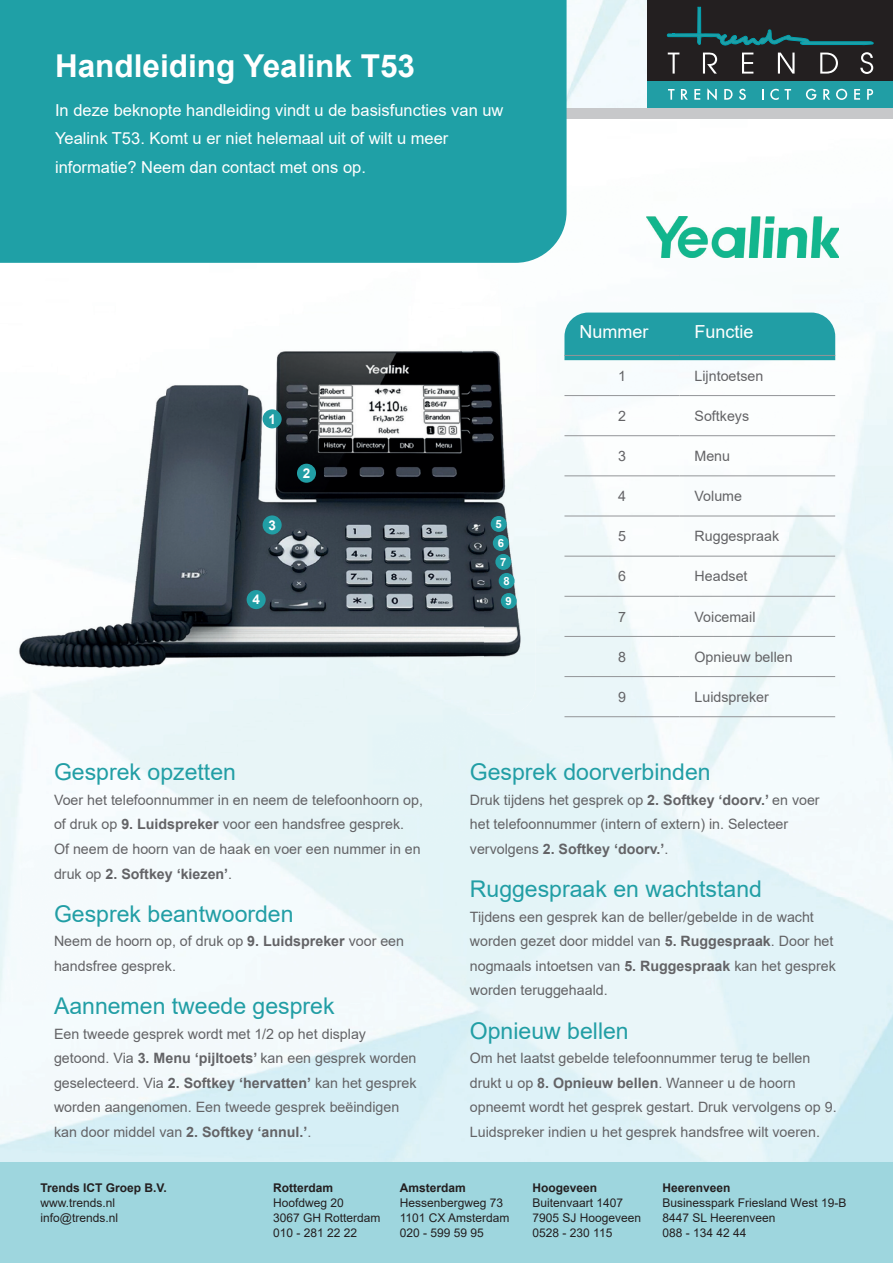
<style>
.page{position:relative;width:893px;height:1263px;background:#fff}
.page>*{position:absolute;margin:0;border:0;box-sizing:border-box;transform-origin:0 0}
.t1{font:700 31.5px "Arial";color:#fff}
.t2{font:23.1px "Arial";color:#219ea5}
.t3{font:18px "Arial";color:#fff}
.t4{font:16.5px/28.5px "Arial";color:#fff}
.t5{font:14.25px/24.6px "Arial";color:#636366}
.t6{font:700 13.5px "Arial";color:#fff}
.t7{font:12px/15px "Arial";color:#231f20}
.t8{font:700 12px "Arial";color:#231f20}
.t9{font:700 11.25px "Arial";color:#fff}
.s1{font-weight:700}
</style>
<div class="page">
<img style="left:564px;top:312px;width:119px;height:116px">
<img style="left:9px;top:350px;width:527px;height:364px">
<div style="left:564px;top:313px;width:271px;height:47px;background:#219ea5"></div>
<hr style="left:564px;top:355px;width:116px;height:1px;background:#939598">
<hr style="left:680px;top:355px;width:155px;height:1px;background:#939598">
<hr style="left:564px;top:395px;width:116px;height:1px;background:#939598">
<hr style="left:680px;top:395px;width:155px;height:1px;background:#939598">
<hr style="left:564px;top:435px;width:116px;height:1px;background:#939598">
<hr style="left:680px;top:435px;width:155px;height:1px;background:#939598">
<hr style="left:564px;top:476px;width:116px;height:1px;background:#939598">
<hr style="left:680px;top:476px;width:155px;height:1px;background:#939598">
<hr style="left:564px;top:516px;width:116px;height:1px;background:#939598">
<hr style="left:680px;top:516px;width:155px;height:1px;background:#939598">
<hr style="left:564px;top:556px;width:116px;height:1px;background:#939598">
<hr style="left:680px;top:556px;width:155px;height:1px;background:#939598">
<hr style="left:564px;top:596px;width:116px;height:1px;background:#939598">
<hr style="left:680px;top:596px;width:155px;height:1px;background:#939598">
<hr style="left:564px;top:636px;width:116px;height:1px;background:#939598">
<hr style="left:680px;top:636px;width:155px;height:1px;background:#939598">
<hr style="left:564px;top:676px;width:116px;height:1px;background:#939598">
<hr style="left:680px;top:676px;width:155px;height:1px;background:#939598">
<hr style="left:564px;top:716px;width:116px;height:1px;background:#939598">
<hr style="left:680px;top:716px;width:155px;height:1px;background:#939598">
<img style="left:567px;top:0;width:80px;height:108px">
<div style="left:0;top:108px;width:893px;height:10px;background:#c7c8ca"></div>
<div style="left:647px;top:81px;width:246px;height:27px;background:#219ea5"></div>
<div style="left:0;top:0;width:567px;height:263px;background:#1fa0a6"></div>
<div style="left:647px;top:0;width:246px;height:81px;background:#231f20"></div>
<svg style="left:666px;top:6px;width:207px;height:68px"></svg>
<svg style="left:668px;top:89px;width:6px;height:11px"></svg>
<svg style="left:681px;top:89px;width:7px;height:11px"></svg>
<svg style="left:694px;top:89px;width:6px;height:11px"></svg>
<svg style="left:707px;top:88px;width:10px;height:12px"></svg>
<svg style="left:724px;top:89px;width:9px;height:11px"></svg>
<svg style="left:739px;top:89px;width:7px;height:11px"></svg>
<svg style="left:770px;top:89px;width:21px;height:11px"></svg>
<svg style="left:806px;top:89px;width:10px;height:11px"></svg>
<svg style="left:823px;top:89px;width:7px;height:11px"></svg>
<svg style="left:836px;top:89px;width:11px;height:11px"></svg>
<svg style="left:854px;top:89px;width:6px;height:11px"></svg>
<svg style="left:867px;top:89px;width:6px;height:11px"></svg>
<div style="left:263px;top:409px;width:19px;height:19px;background:#219ea5;border-radius:50%"></div>
<div style="left:297px;top:464px;width:19px;height:19px;background:#219ea5;border-radius:50%"></div>
<div style="left:263px;top:515px;width:19px;height:19px;background:#219ea5;border-radius:50%"></div>
<div style="left:247px;top:590px;width:19px;height:19px;background:#219ea5;border-radius:50%"></div>
<div style="left:491px;top:516px;width:16px;height:16px;background:#219ea5;border-radius:50%"></div>
<div style="left:493px;top:535px;width:16px;height:16px;background:#219ea5;border-radius:50%"></div>
<div style="left:495px;top:554px;width:16px;height:16px;background:#219ea5;border-radius:50%"></div>
<div style="left:499px;top:573px;width:16px;height:16px;background:#219ea5;border-radius:50%"></div>
<div style="left:501px;top:593px;width:16px;height:16px;background:#219ea5;border-radius:50%"></div>
<div style="left:0;top:1162px;width:893px;height:101px;background:#9ed6de"></div>
<img style="left:646px;top:217px;width:193px;height:41px">
<h1 class="t1" style="left:55px;top:44px;width:362px">Handleiding Yealink T53</h1>
<p class="t4" style="left:55px;top:96px;width:450px">In deze beknopte handleiding vindt u de basisfuncties van uw<br>Yealink T53. Komt u er niet helemaal uit of wilt u meer informatie? Neem dan contact met ons op.</p>
<p class="t6" style="left:268px;top:409px;width:9px">1</p>
<p class="t6" style="left:268px;top:515px;width:9px">3</p>
<p class="t6" style="left:252px;top:590px;width:9px">4</p>
<p class="t6" style="left:303px;top:464px;width:9px">2</p>
<p class="t9" style="left:496px;top:516px;width:8px">5</p>
<p class="t9" style="left:498px;top:535px;width:8px">6</p>
<p class="t9" style="left:500px;top:554px;width:8px">7</p>
<p class="t9" style="left:503px;top:573px;width:8px">8</p>
<p class="t9" style="left:506px;top:593px;width:8px">9</p>
<p class="t3" style="left:579px;top:319px;width:70px">Nummer</p>
<p class="t3" style="left:694px;top:319px;width:61px">Functie</p>
<p class="t5" style="left:618px;top:363px;width:9px">1</p>
<p class="t5" style="left:694px;top:363px;width:70px">Lijntoetsen</p>
<p class="t5" style="left:618px;top:403px;width:9px">2</p>
<p class="t5" style="left:694px;top:403px;width:56px">Softkeys</p>
<p class="t5" style="left:618px;top:444px;width:9px">3</p>
<p class="t5" style="left:694px;top:444px;width:37px">Menu</p>
<p class="t5" style="left:618px;top:484px;width:9px">4</p>
<p class="t5" style="left:694px;top:484px;width:49px">Volume</p>
<p class="t5" style="left:618px;top:524px;width:9px">5</p>
<p class="t5" style="left:694px;top:524px;width:86px">Ruggespraak</p>
<p class="t5" style="left:618px;top:564px;width:9px">6</p>
<p class="t5" style="left:694px;top:564px;width:55px">Headset</p>
<p class="t5" style="left:618px;top:604px;width:9px">7</p>
<p class="t5" style="left:694px;top:604px;width:62px">Voicemail</p>
<p class="t5" style="left:618px;top:644px;width:9px">8</p>
<p class="t5" style="left:694px;top:644px;width:100px">Opnieuw bellen</p>
<p class="t5" style="left:618px;top:684px;width:9px">9</p>
<p class="t5" style="left:694px;top:684px;width:76px">Luidspreker</p>
<h2 class="t2" style="left:54px;top:756px;width:183px">Gesprek opzetten</h2>
<p class="t5" style="left:54px;top:787px;width:371px">Voer het telefoonnummer in en neem de telefoonhoorn op, of druk op <span class="s1">9. Luidspreker</span> voor een handsfree gesprek.<br>Of neem de hoorn van de haak en voer een nummer in en druk op <span class="s1">2. Softkey ‘kiezen’</span>.</p>
<h2 class="t2" style="left:54px;top:897px;width:241px">Gesprek beantwoorden</h2>
<p class="t5" style="left:54px;top:929px;width:352px">Neem de hoorn op, of druk op <span class="s1">9. Luidspreker</span> voor een handsfree gesprek.</p>
<h2 class="t2" style="left:54px;top:990px;width:282px">Aannemen tweede gesprek</h2>
<p class="t5" style="left:54px;top:1021px;width:364px">Een tweede gesprek wordt met 1/2 op het display getoond. Via <span class="s1">3. Menu ‘pijltoets’</span> kan een gesprek worden geselecteerd. Via <span class="s1">2. Softkey ‘hervatten’</span> kan het gesprek worden aangenomen. Een tweede gesprek beëindigen kan door middel van <span class="s1">2. Softkey ‘annul.’</span>.</p>
<h2 class="t2" style="left:470px;top:756px;width:242px">Gesprek doorverbinden</h2>
<p class="t5" style="left:470px;top:787px;width:351px">Druk tijdens het gesprek op <span class="s1">2. Softkey ‘doorv.’</span> en voer het telefoonnummer (intern of extern) in. Selecteer vervolgens <span class="s1">2. Softkey ‘doorv.’</span>.</p>
<h2 class="t2" style="left:470px;top:873px;width:294px">Ruggespraak en wachtstand</h2>
<p class="t5" style="left:470px;top:904px;width:367px">Tijdens een gesprek kan de beller/gebelde in de wacht worden gezet door middel van <span class="s1">5. Ruggespraak</span>. Door het nogmaals intoetsen van <span class="s1">5. Ruggespraak</span> kan het gesprek worden teruggehaald.</p>
<h2 class="t2" style="left:470px;top:1014px;width:160px">Opnieuw bellen</h2>
<p class="t5" style="left:470px;top:1046px;width:368px">Om het laatst gebelde telefoonnummer terug te bellen drukt u op <span class="s1">8. Opnieuw bellen</span>. Wanneer u de hoorn opneemt wordt het gesprek gestart. Druk vervolgens op 9.<br>Luidspreker indien u het gesprek handsfree wilt voeren.</p>
<p class="t8" style="left:41px;top:1179px;width:128px">Trends ICT Groep B.V.</p>
<p class="t7" style="left:41px;top:1195px;width:79px">www.trends.nl info@trends.nl</p>
<p class="t8" style="left:273px;top:1179px;width:61px">Rotterdam</p>
<p class="t7" style="left:273px;top:1195px;width:109px">Hoofdweg 20<br>3067 GH Rotterdam<br>010 - 281 22 22</p>
<p class="t8" style="left:400px;top:1179px;width:68px">Amsterdam</p>
<p class="t7" style="left:400px;top:1195px;width:111px">Hessenbergweg 73<br>1101 CX Amsterdam<br>020 - 599 59 95</p>
<p class="t8" style="left:533px;top:1179px;width:66px">Hoogeveen</p>
<p class="t7" style="left:533px;top:1195px;width:110px">Buitenvaart 1407<br>7905 SJ Hoogeveen<br>0528 - 230 115</p>
<p class="t8" style="left:662px;top:1179px;width:70px">Heerenveen</p>
<p class="t7" style="left:662px;top:1195px;width:185px">Businesspark Friesland West 19-B<br>8447 SL Heerenveen<br>088 - 134 42 44</p>
</div>
